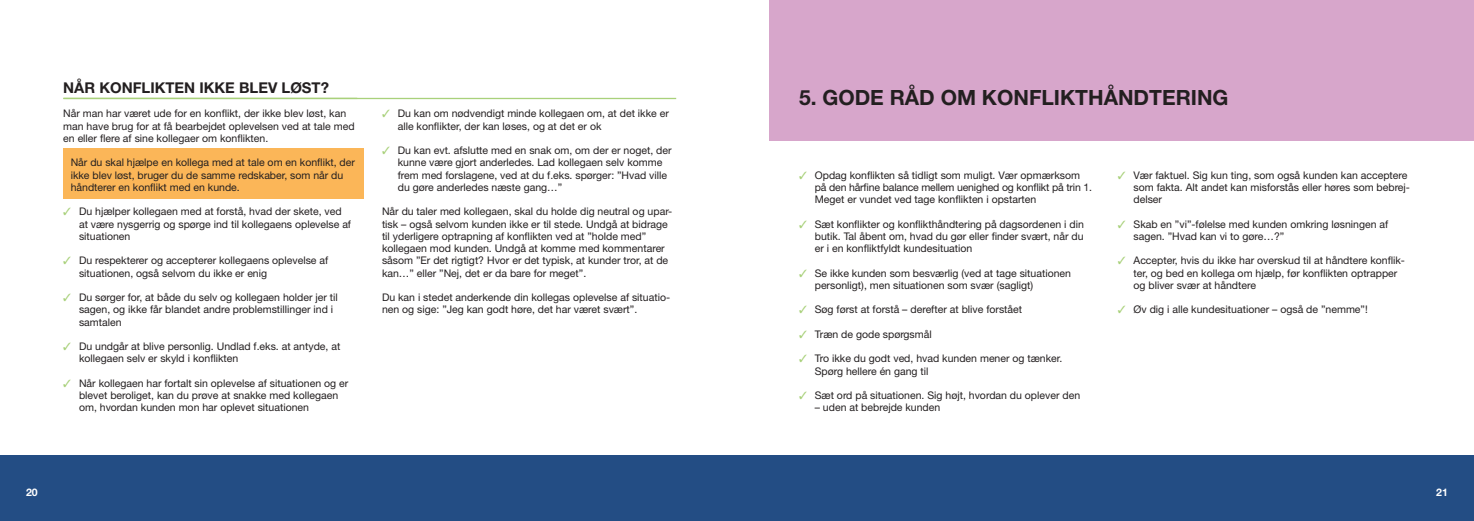
<style>
.page{position:relative;width:1474px;height:521px;background:#fff}
.page>*{position:absolute;margin:0;border:0;box-sizing:border-box;transform-origin:0 0}
.Afsnitsoverskrifter{font:700 21px "Helvetica Neue";color:#231f20}
.Underrubrik{font:700 14.88px "Helvetica Neue";color:#231f20}
.Brød{font:10.5px/12.2px "Helvetica Neue";color:#231f20}
.t1{font:700 10.5px "Helvetica Neue";color:#fff}
.s1{color:#a9d17b}
</style>
<div class="page">
<div style="left:0;top:455px;width:1473px;height:66px;background:#234d84"></div>
<div style="left:63px;top:149px;width:300px;height:50px;background:#fbb658"></div>
<div style="left:769px;top:0;width:704px;height:141px;background:#d7a6cb"></div>
<hr style="left:63px;top:98px;width:613px;height:1px;background:#a9d17b">
<p class="Underrubrik" style="left:63px;top:78px;width:267px">NÅR KONFLIKTEN IKKE BLEV LØST?</p>
<p class="Brød" style="left:63px;top:107px;width:293px">Når man har været ude for en konflikt, der ikke blev løst, kan man have brug for at få bearbejdet oplevelsen ved at tale med en eller flere af sine kollegaer om konflikten.</p>
<p class="Brød" style="left:71px;top:156px;width:286px">Når du skal hjælpe en kollega med at tale om en konflikt, der ikke blev løst, bruger du de samme redskaber, som når du håndterer en konflikt med en kunde.</p>
<p class="Brød" style="left:79px;top:205px;width:273px;text-indent:-16px"><span class="s1">✓</span> Du hjælper kollegaen med at forstå, hvad der skete, ved at være nysgerrig og spørge ind til kollegaens oplevelse af situationen</p>
<p class="Brød" style="left:79px;top:254px;width:251px;text-indent:-16px"><span class="s1">✓</span> Du respekterer og accepterer kollegaens oplevelse af situationen, også selvom du ikke er enig</p>
<p class="Brød" style="left:79px;top:291px;width:260px;text-indent:-16px"><span class="s1">✓</span> Du sørger for, at både du selv og kollegaen holder jer til sagen, og ikke får blandet andre problemstillinger ind i samtalen</p>
<p class="Brød" style="left:79px;top:340px;width:263px;text-indent:-16px"><span class="s1">✓</span> Du undgår at blive personlig. Undlad f.eks. at antyde, at kollegaen selv er skyld i konflikten</p>
<p class="Brød" style="left:79px;top:377px;width:271px;text-indent:-16px"><span class="s1">✓</span> Når kollegaen har fortalt sin oplevelse af situationen og er blevet beroliget, kan du prøve at snakke med kollegaen om, hvordan kunden mon har oplevet situationen</p>
<p class="Brød" style="left:398px;top:107px;width:272px;text-indent:-16px"><span class="s1">✓</span> Du kan om nødvendigt minde kollegaen om, at det ikke er alle konflikter, der kan løses, og at det er ok</p>
<p class="Brød" style="left:398px;top:144px;width:275px;text-indent:-16px"><span class="s1">✓</span> Du kan evt. afslutte med en snak om, om der er noget, der kunne være gjort anderledes. Lad kollegaen selv komme frem med forslagene, ved at du f.eks. spørger: ”Hvad ville du gøre anderledes næste gang…”</p>
<p class="Brød" style="left:382px;top:205px;width:292px">Når du taler med kollegaen, skal du holde dig neutral og upar&shy;tisk – også selvom kunden ikke er til stede. Undgå at bidrage til yderligere optrapning af konflikten ved at ”holde med” kollegaen mod kunden. Undgå at komme med kommentarer såsom ”Er det rigtigt? Hvor er det typisk, at kunder tror, at de kan…” eller ”Nej, det er da bare for meget”.</p>
<p class="Brød" style="left:382px;top:291px;width:290px">Du kan i stedet anderkende din kollegas oplevelse af situatio&shy;nen og sige: ”Jeg kan godt høre, det har været svært”.</p>
<p class="Afsnitsoverskrifter" style="left:799px;top:85px;width:431px">5. GODE RÅD OM KONFLIKTHÅNDTERING</p>
<p class="Brød" style="left:814px;top:169px;width:279px;text-indent:-16px"><span class="s1">✓</span> Opdag konflikten så tidligt som muligt. Vær opmærksom på den hårfine balance mellem uenighed og konflikt på trin 1.<br>Meget er vundet ved tage konflikten i opstarten</p>
<p class="Brød" style="left:814px;top:218px;width:270px;text-align:justify;text-indent:-16px"><span class="s1">✓</span> Sæt konflikter og konflikthåndtering på dagsordenen i din butik. Tal åbent om, hvad du gør eller finder svært, når du er i en konfliktfyldt kundesituation</p>
<p class="Brød" style="left:814px;top:267px;width:258px;text-indent:-16px"><span class="s1">✓</span> Se ikke kunden som besværlig (ved at tage situationen personligt), men situationen som svær (sagligt)</p>
<p class="Brød" style="left:799px;top:303px;width:225px"><span class="s1">✓</span> Søg først at forstå – derefter at blive forstået</p>
<p class="Brød" style="left:799px;top:328px;width:134px"><span class="s1">✓</span> Træn de gode spørgsmål</p>
<p class="Brød" style="left:814px;top:352px;width:249px;text-indent:-16px"><span class="s1">✓</span> Tro ikke du godt ved, hvad kunden mener og tænker.<br>Spørg hellere én gang til</p>
<p class="Brød" style="left:799px;top:389px;width:283px"><span class="s1">✓</span> Sæt ord på situationen. Sig højt, hvordan du oplever den</p>
<p class="Brød" style="left:814px;top:401px;width:127px">– uden at bebrejde kunden</p>
<p class="Brød" style="left:1133px;top:169px;width:278px;text-indent:-16px"><span class="s1">✓</span> Vær faktuel. Sig kun ting, som også kunden kan acceptere som fakta. Alt andet kan misforstås eller høres som bebrej&shy;delser</p>
<p class="Brød" style="left:1133px;top:218px;width:256px;text-indent:-16px"><span class="s1">✓</span> Skab en ”vi”-følelse med kunden omkring løsningen af sagen. ”Hvad kan vi to gøre…?”</p>
<p class="Brød" style="left:1133px;top:254px;width:273px;text-indent:-16px"><span class="s1">✓</span> Accepter, hvis du ikke har overskud til at håndtere konflik&shy;ter, og bed en kollega om hjælp, før konflikten optrapper og bliver svær at håndtere</p>
<p class="Brød" style="left:1117px;top:303px;width:251px"><span class="s1">✓</span> Øv dig i alle kundesituationer – også de ”nemme”!</p>
<p class="t1" style="left:26px;top:486px;width:13px">20</p>
<p class="t1" style="left:1436px;top:486px;width:13px">21</p>
</div>
